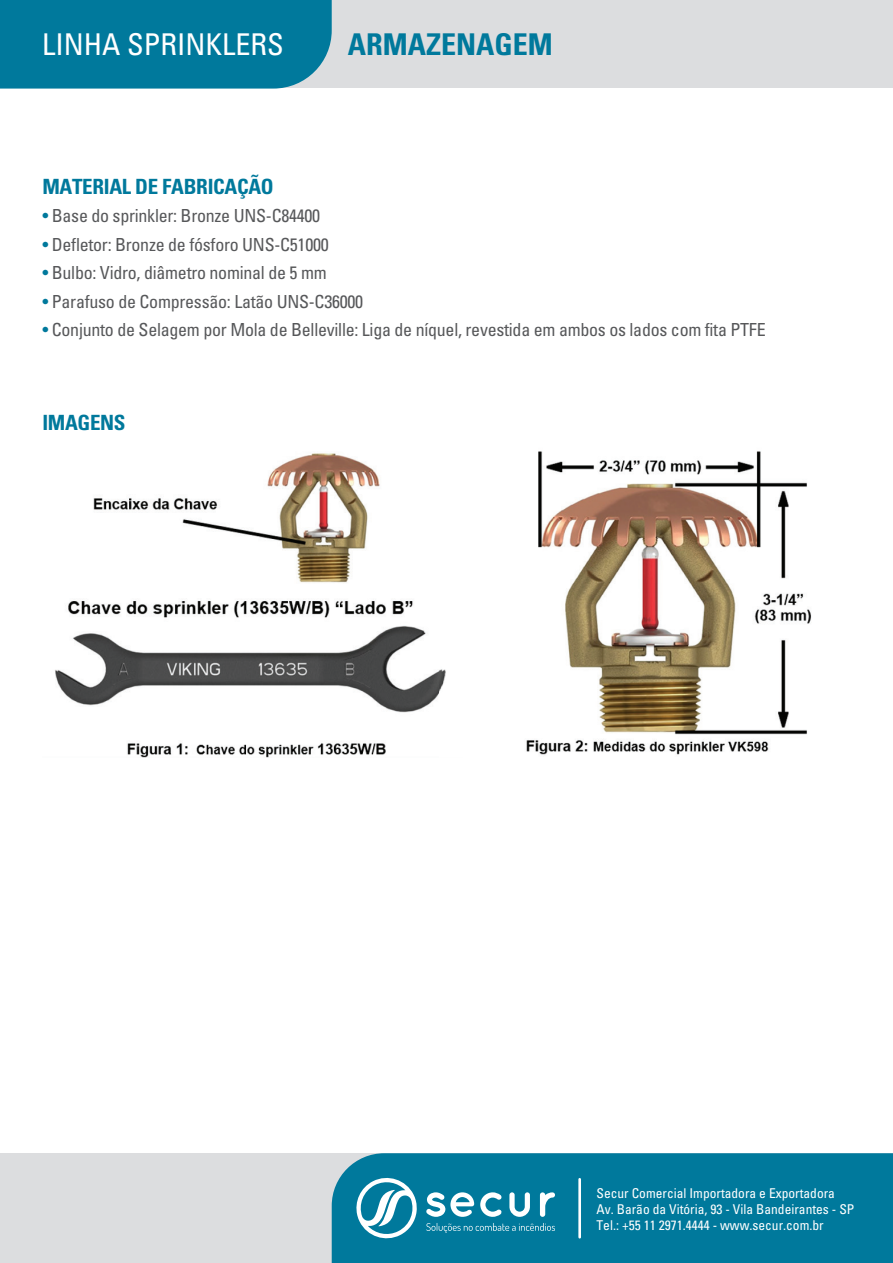
<style>
.page{position:relative;width:893px;height:1263px;background:#fff}
.page>*{position:absolute;margin:0;border:0;box-sizing:border-box;transform-origin:0 0}
.t1{font:condensed 30px "Univers";color:#fff}
.t2{font:700 condensed 30px "Univers";color:#00799c}
.t3{font:700 condensed 21px "Univers";letter-spacing:-.015em;color:#00799c}
.t4{font:condensed 18px "Univers";letter-spacing:-.015em;color:#57585a}
.t5{font:condensed 13.5px/16.2px "Univers";color:#fff}
.s1{color:#00799c}
</style>
<div class="page">
<div style="left:0;top:0;width:893px;height:88px;background:#dcdddf"></div>
<div style="left:0;top:0;width:332px;height:89px;background:#00799c"></div>
<div style="left:0;top:1153px;width:893px;height:110px;background:#dcdddf"></div>
<div style="left:332px;top:1153px;width:561px;height:110px;background:#00799c"></div>
<svg style="left:354px;top:1174px;width:63px;height:68px"></svg>
<svg style="left:426px;top:1192px;width:129px;height:25px"></svg>
<svg style="left:426px;top:1223px;width:129px;height:10px"></svg>
<hr style="left:578px;top:1179px;width:3px;height:58px;background:#fff">
<img style="left:526px;top:451px;width:286px;height:304px">
<img style="left:55px;top:453px;width:384px;height:305px">
<img style="left:439px;top:669px;width:7px;height:23px">
<h1 class="t1" style="left:42px;top:26px;width:243px">LINHA SPRINKLERS</h1>
<h1 class="t2" style="left:348px;top:26px;width:206px">ARMAZENAGEM</h1>
<p class="t3" style="left:42px;top:173px;width:233px">MATERIAL DE FABRICAÇÃO</p>
<p class="t4" style="left:42px;top:204px;width:279px"><span class="s1">•</span> Base do sprinkler: Bronze UNS-C84400</p>
<p class="t4" style="left:42px;top:233px;width:288px"><span class="s1">•</span> Defletor: Bronze de fósforo UNS-C51000</p>
<p class="t4" style="left:42px;top:261px;width:286px"><span class="s1">•</span> Bulbo: Vidro, diâmetro nominal de 5 mm</p>
<p class="t4" style="left:42px;top:290px;width:322px"><span class="s1">•</span> Parafuso de Compressão: Latão UNS-C36000</p>
<p class="t4" style="left:42px;top:318px;width:725px"><span class="s1">•</span> Conjunto de Selagem por Mola de Belleville: Liga de níquel, revestida em ambos os lados com fita PTFE</p>
<p class="t3" style="left:42px;top:410px;width:85px">IMAGENS</p>
<p class="t5" style="left:596px;top:1184px;width:259px">Secur Comercial Importadora e Exportadora<br>Av. Barão da Vitória, 93 - Vila Bandeirantes - SP<br>Tel.: +55 11 2971.4444 - www.secur.com.br</p>
</div>
